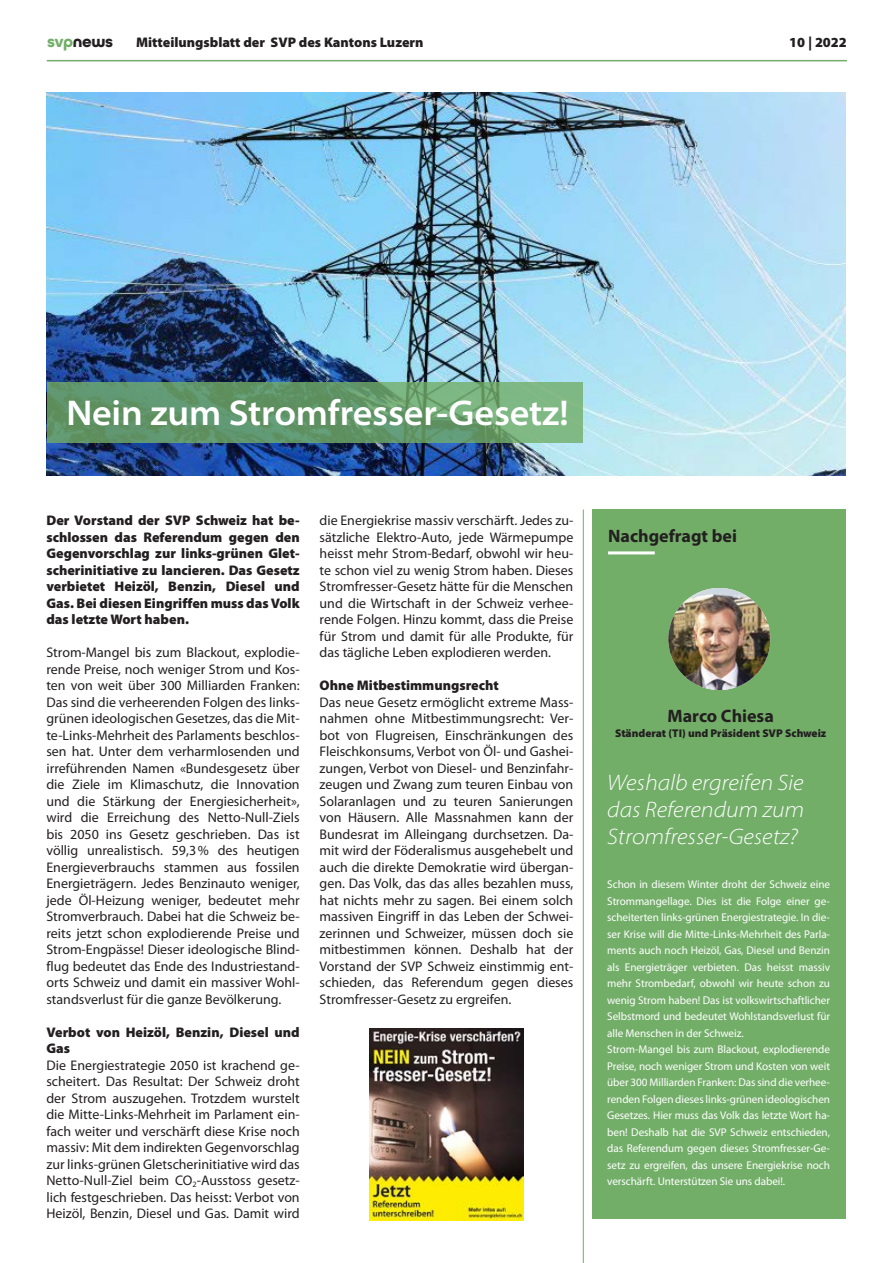
<style>
.page{position:relative;width:893px;height:1263px;background:#fff}
.page>*{position:absolute;margin:0;border:0;box-sizing:border-box;transform-origin:0 0}
.t1{font:600 semi-expanded 36px "Myriad Pro";letter-spacing:-.005em;color:#fff}
.t2{font:italic 300 semi-expanded 22.5px/27px "Myriad Pro";color:#fff;text-align:justify}
.t3{font:700 18px "Myriad Pro";color:#231f20}
.t4{font:700 16.5px "All Round Gothic";letter-spacing:-.02em;color:#231f20}
.t5{font:13.95px/16.5px "Myriad Pro";color:#231f20;text-align:justify}
.t6{font:900 13.95px/16.5px "Myriad Pro";color:#231f20;text-align:justify}
.t7{font:11.25px/16.5px "Myriad Pro";letter-spacing:-.005em;color:#fff}
.t8{font:900 11.25px "Myriad Pro";color:#231f20}
.s1{color:#73ae69}
</style>
<div class="page">
<hr style="left:47px;top:60px;width:800px;height:1px;background:#73ae69">
<img style="left:47px;top:92px;width:799px;height:384px">
<div style="left:592px;top:509px;width:254px;height:710px;background:#73ae69"></div>
<hr style="left:583px;top:509px;width:1px;height:754px;background:#73ae69">
<hr style="left:608px;top:551px;width:47px;height:3px;background:#fff">
<img style="left:668px;top:588px;width:102px;height:102px;border-radius:51px">
<svg style="left:47px;top:383px;width:536px;height:60px"></svg>
<img style="left:370px;top:1028px;width:153px;height:192px">
<p class="t4" style="left:47px;top:32px;width:67px"><span class="s1">svp</span>news</p>
<p class="t6" style="left:136px;top:34px;width:289px">Mitteilungsblatt der SVP des Kantons Luzern</p>
<p class="t6" style="left:789px;top:34px;width:59px">10 | 2022</p>
<h1 class="t1" style="left:66px;top:390px;width:504px">Nein zum Stromfresser-Gesetz!</h1>
<p class="t6" style="left:46px;top:512px;width:255px">Der Vorstand der SVP Schweiz hat be&shy;schlossen das Referendum gegen den Gegenvorschlag zur links-grünen Glet&shy;scherinitiative zu lancieren. Das Gesetz verbietet Heizöl, Benzin, Diesel und Gas. Bei diesen Eingriffen muss das Volk das letzte Wort haben.</p>
<p class="t5" style="left:46px;top:645px;width:255px">Strom-Mangel bis zum Blackout, explodie&shy;rende Preise, noch weniger Strom und Kos&shy;ten von weit über 300 Milliarden Franken:<br>Das sind die verheerenden Folgen des links&shy;grünen ideologischen Gesetzes, das die Mit&shy;te-Links-Mehrheit des Parlaments beschlos&shy;sen hat. Unter dem verharmlosenden und irreführenden Namen «Bundesgesetz über die Ziele im Klimaschutz, die Innovation und die Stärkung der Energiesicherheit», wird die Erreichung des Netto-Null-Ziels bis 2050 ins Gesetz geschrieben. Das ist völlig unrealistisch. 59,3% des heutigen Energieverbrauchs stammen aus fossilen Energieträgern. Jedes Benzinauto weniger, jede Öl-Heizung weniger, bedeutet mehr Stromverbrauch. Dabei hat die Schweiz be&shy;reits jetzt schon explodierende Preise und Strom-Engpässe! Dieser ideologische Blind&shy;flug bedeutet das Ende des Industriestand&shy;orts Schweiz und damit ein massiver Wohl&shy;standsverlust für die ganze Bevölkerung.</p>
<p class="t6" style="left:46px;top:1024px;width:255px">Verbot von Heizöl, Benzin, Diesel und<br>Gas</p>
<p class="t5" style="left:46px;top:1057px;width:255px">Die Energiestrategie 2050 ist krachend ge&shy;scheitert. Das Resultat: Der Schweiz droht der Strom auszugehen. Trotzdem wurstelt die Mitte-Links-Mehrheit im Parlament ein&shy;fach weiter und verschärft diese Krise noch massiv: Mit dem indirekten Gegenvorschlag zur links-grünen Gletscherinitiative wird das Netto-Null-Ziel beim CO<sub>2</sub>-Ausstoss gesetz&shy;lich festgeschrieben. Das heisst: Verbot von Heizöl, Benzin, Diesel und Gas. Damit wird</p>
<p class="t5" style="left:320px;top:513px;width:255px">die Energiekrise massiv verschärft. Jedes zu&shy;sätzliche Elektro-Auto, jede Wärmepumpe heisst mehr Strom-Bedarf, obwohl wir heu&shy;te schon viel zu wenig Strom haben. Dieses Stromfresser-Gesetz hätte für die Menschen und die Wirtschaft in der Schweiz verhee&shy;rende Folgen. Hinzu kommt, dass die Preise für Strom und damit für alle Produkte, für das tägliche Leben explodieren werden.</p>
<p class="t6" style="left:320px;top:677px;width:181px">Ohne Mitbestimmungsrecht</p>
<p class="t5" style="left:320px;top:694px;width:255px">Das neue Gesetz ermöglicht extreme Mass&shy;nahmen ohne Mitbestimmungsrecht: Ver&shy;bot von Flugreisen, Einschränkungen des Fleischkonsums, Verbot von Öl- und Gashei&shy;zungen, Verbot von Diesel- und Benzinfahr&shy;zeugen und Zwang zum teuren Einbau von Solaranlagen und zu teuren Sanierungen von Häusern. Alle Massnahmen kann der Bundesrat im Alleingang durchsetzen. Da&shy;mit wird der Föderalismus ausgehebelt und auch die direkte Demokratie wird übergan&shy;gen. Das Volk, das das alles bezahlen muss, hat nichts mehr zu sagen. Bei einem solch massiven Eingriff in das Leben der Schwei&shy;zerinnen und Schweizer, müssen doch sie mitbestimmen können. Deshalb hat der Vorstand der SVP Schweiz einstimmig ent&shy;schieden, das Referendum gegen dieses Stromfresser-Gesetz zu ergreifen.</p>
<p class="t3" style="left:608px;top:526px;width:130px">Nachgefragt bei</p>
<p class="t3" style="left:668px;top:705px;width:108px">Marco Chiesa</p>
<p class="t8" style="left:615px;top:726px;width:213px">Ständerat (TI) und Präsident SVP Schweiz</p>
<h2 class="t2" style="left:607px;top:768px;width:199px">Weshalb ergreifen Sie das Referendum zum Stromfresser-Gesetz?</h2>
<p class="t7" style="left:607px;top:876px;width:224px">Schon in diesem Winter droht der Schweiz eine Strommangellage. Dies ist die Folge einer ge&shy;scheiterten links-grünen Energiestrategie. In die&shy;ser Krise will die Mitte-Links-Mehrheit des Parla&shy;ments auch noch Heizöl, Gas, Diesel und Benzin als Energieträger verbieten. Das heisst massiv mehr Strombedarf, obwohl wir heute schon zu wenig Strom haben! Das ist volkswirtschaftlicher Selbstmord und bedeutet Wohlstandsverlust für alle Menschen in der Schweiz.<br>Strom-Mangel bis zum Blackout, explodierende Preise, noch weniger Strom und Kosten von weit über 300 Milliarden Franken: Das sind die verhee&shy;renden Folgen dieses links-grünen ideologischen Gesetzes. Hier muss das Volk das letzte Wort ha&shy;ben! Deshalb hat die SVP Schweiz entschieden, das Referendum gegen dieses Stromfresser-Ge&shy;setz zu ergreifen, das unsere Energiekrise noch verschärft. Unterstützen Sie uns dabei!.</p>
</div>
